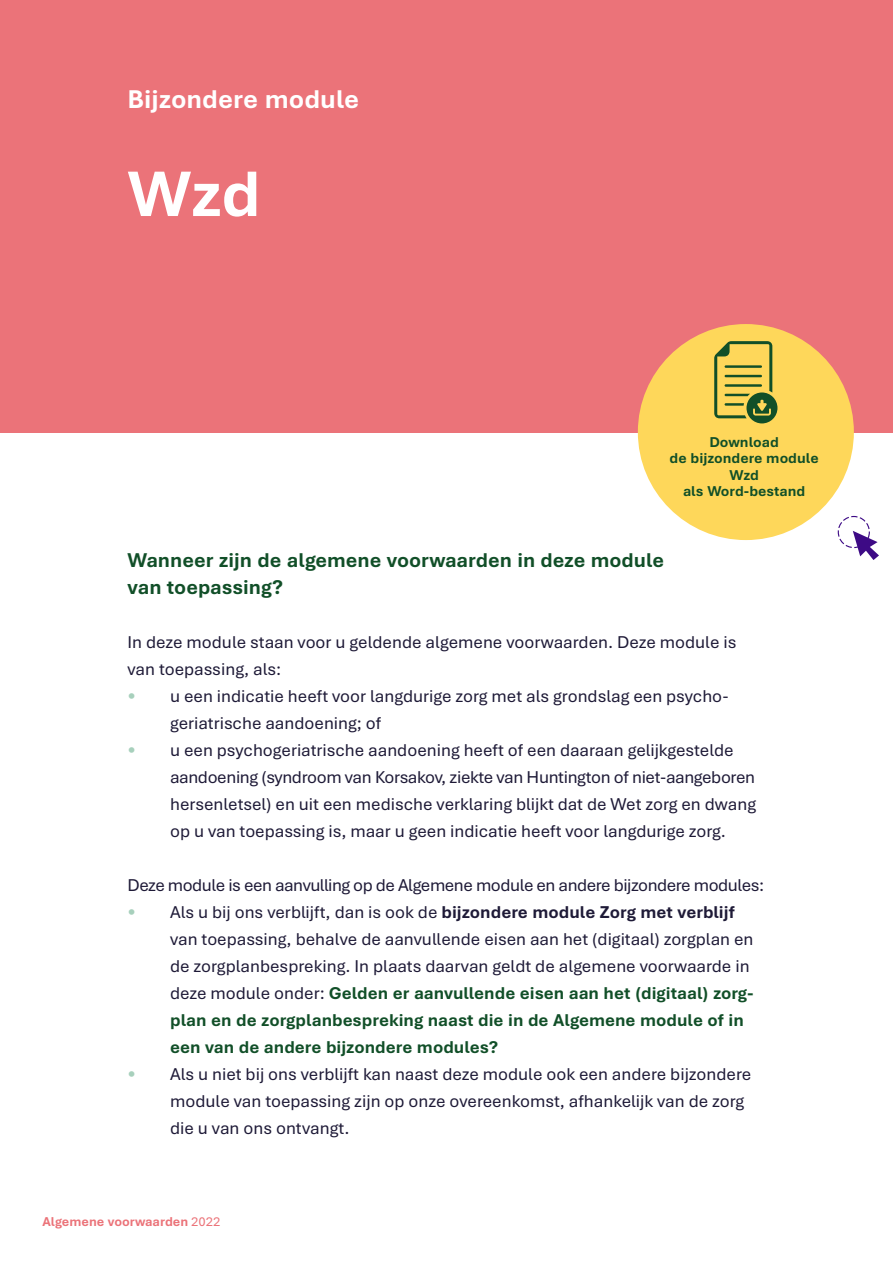
<style>
.page{position:relative;width:893px;height:1263px;background:#fff}
.page>*{position:absolute;margin:0;border:0;box-sizing:border-box;transform-origin:0 0}
.t1{font:700 67.5px "Bierstadt";color:#fff}
.t2{font:700 27px "Bierstadt";color:#fff}
.t3{font:700 21px/27px "Bierstadt";color:#114f28}
.t4{font:18px/27px "Bierstadt";color:#1e1a37}
.t5{font:18px "Bierstadt";letter-spacing:-.025em;color:#1e1a37}
.t6{font:700 15px/16.5px "Bierstadt";color:#114f28;text-align:center}
.t7{font:700 13.5px "Bierstadt";color:#eb7379}
.s1{color:#a7d0bc}
.s2{font-weight:700}
.s3{font-weight:700;color:#114f28}
.s4{font-weight:400}
</style>
<div class="page">
<div style="left:0;top:0;width:893px;height:432px;background:#eb7379"></div>
<div style="left:638px;top:324px;width:216px;height:216px;background:#fed75a;border-radius:50%"></div>
<svg style="left:714px;top:341px;width:63px;height:82px"></svg>
<div style="left:838px;top:516px;width:32px;height:32px;border:1px dashed #3d0a85;border-radius:50%"></div>
<svg style="left:853px;top:531px;width:26px;height:29px"></svg>
<h2 class="t2" style="left:128px;top:84px;width:233px">Bijzondere module</h2>
<h1 class="t1" style="left:128px;top:157px;width:135px">Wzd</h1>
<p class="t6" style="left:670px;top:434px;width:151px">Download<br>de bijzondere module<br>Wzd<br>als Word-bestand</p>
<p class="t3" style="left:128px;top:547px;width:538px">Wanneer zijn de algemene voorwaarden in deze module van toepassing?</p>
<p class="t4" style="left:128px;top:629px;width:610px">In deze module staan voor u geldende algemene voorwaarden. Deze module is van toepassing, als:</p>
<p class="t4" style="left:170px;top:683px;width:560px;text-indent:-43px"><span class="s1">•</span> u een indicatie heeft voor langdurige zorg met als grondslag een psycho&shy;geriatrische aandoening; of</p>
<p class="t4" style="left:170px;top:737px;width:587px;text-indent:-43px"><span class="s1">•</span> u een psychogeriatrische aandoening heeft of een daaraan gelijkgestelde aandoening (syndroom van Korsakov, ziekte van Huntington of niet-aangeboren hersenletsel) en uit een medische verklaring blijkt dat de Wet zorg en dwang op u van toepassing is, maar u geen indicatie heeft voor langdurige zorg.</p>
<p class="t5" style="left:128px;top:875px;width:638px">Deze module is een aanvulling op de Algemene module en andere bijzondere modules:</p>
<p class="t4" style="left:170px;top:899px;width:585px;text-indent:-43px"><span class="s1">•</span> Als u bij ons verblijft, dan is ook de <span class="s2">bijzondere module Zorg met verblijf </span>van toepassing, behalve de aanvullende eisen aan het (digitaal) zorgplan en de zorgplanbespreking. In plaats daarvan geldt de algemene voorwaarde in deze module onder: <span class="s3">Gelden er aanvullende eisen aan het (digitaal) zorg&shy;plan en de zorgplanbespreking naast die in de Algemene module of in een van de andere bijzondere modules?</span></p>
<p class="t4" style="left:170px;top:1061px;width:583px;text-indent:-43px"><span class="s1">•</span> Als u niet bij ons verblijft kan naast deze module ook een andere bijzondere module van toepassing zijn op onze overeenkomst, afhankelijk van de zorg die u van ons ontvangt.</p>
<p class="t7" style="left:43px;top:1214px;width:180px">Algemene voorwaarden <span class="s4">2022</span></p>
</div>
